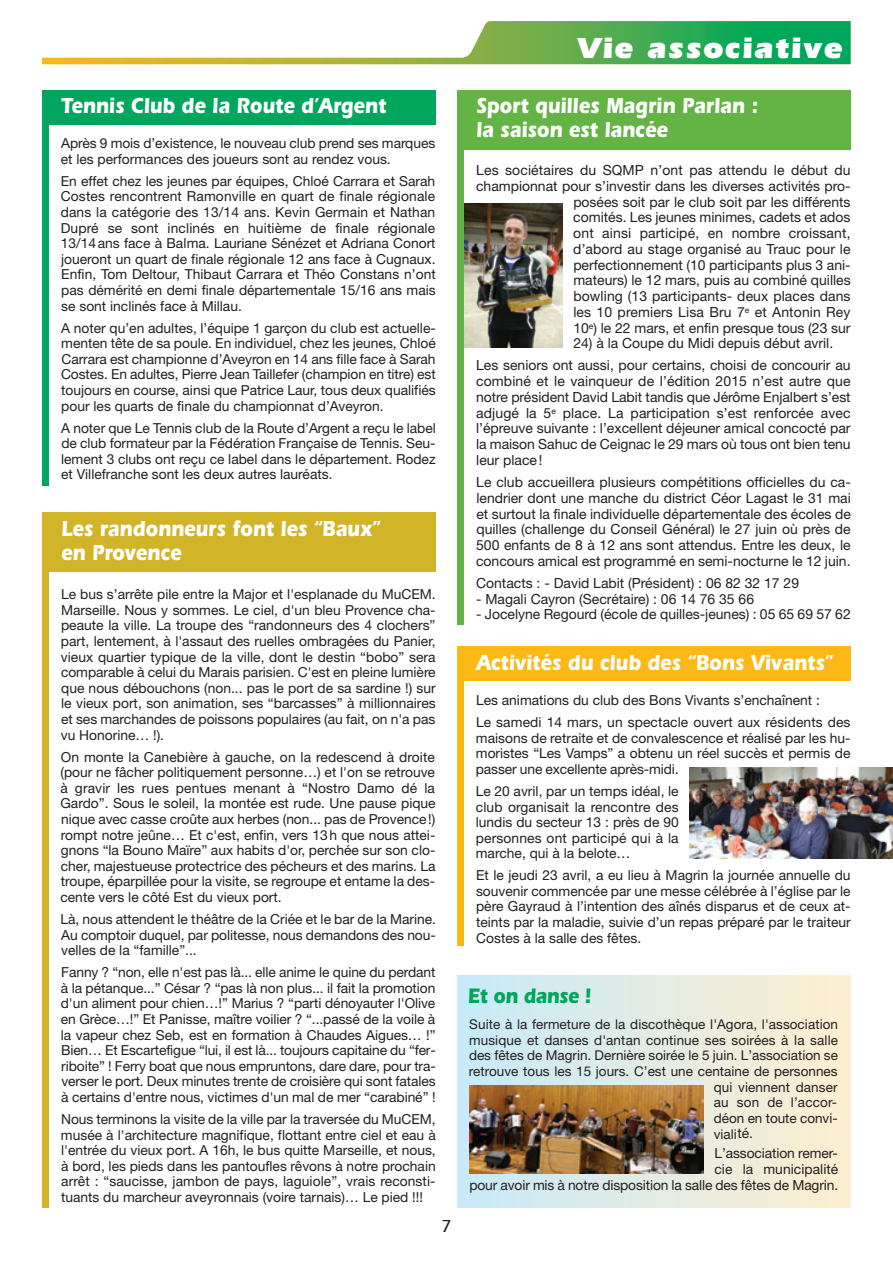
<style>
.page{position:relative;width:893px;height:1263px;background:#fff}
.page>*{position:absolute;margin:0;border:0;box-sizing:border-box;transform-origin:0 0}
.t1{font:900 30px "Itc Eras";letter-spacing:.05em;color:#fff}
.t2{font:700 22.5px/24px "Itc Eras";color:#fff;scale:.85 1}
.t3{font:700 21.75px "Itc Eras";letter-spacing:-.015em;color:#00a65d;scale:.85 1}
.t4{font:500 18px "Itc Eras";color:#231f20}
.t5{font:13.95px/15.8px "Helvetica Neue LT Std";color:#231f20;text-align:justify}
.t6{font:13.8px/15.6px "Helvetica Neue LT Std";color:#231f20;text-align:justify}
.t7{font:13.8px/15.6px "Helvetica Neue";letter-spacing:-.01em;color:#231f20;text-align:right}
.t8{font:13.5px "Helvetica Neue";letter-spacing:.005em;color:#231f20}
.s1{font-size:13.8px}
</style>
<div class="page">
<div style="left:457px;top:976px;width:393px;height:231px;background:linear-gradient(to right,#c7eafa,#feeece)"></div>
<svg style="left:42px;top:21px;width:808px;height:43px"></svg>
<div style="left:457px;top:90px;width:393px;height:60px;background:#63b345"></div>
<div style="left:42px;top:512px;width:393px;height:60px;background:#d2b429"></div>
<div style="left:42px;top:90px;width:393px;height:34px;background:#00a65d"></div>
<div style="left:42px;top:526px;width:7px;height:681px;background:#d2b429"></div>
<div style="left:42px;top:101px;width:7px;height:385px;background:#00a65d"></div>
<div style="left:457px;top:647px;width:393px;height:34px;background:#fcb814"></div>
<div style="left:457px;top:675px;width:6px;height:271px;background:#fcb814"></div>
<img style="left:463px;top:203px;width:99px;height:144px">
<div style="left:457px;top:90px;width:6px;height:535px;background:#63b345"></div>
<img style="left:689px;top:767px;width:203px;height:91px">
<img style="left:469px;top:1086px;width:234px;height:87px">
<h2 class="t2" style="left:61px;top:96px;width:384px">Tennis Club de la Route d’Argent</h2>
<p class="t6" style="left:61px;top:137px;width:376px">Après 9 mois d’existence, le nouveau club prend ses marques et les performances des joueurs sont au rendez vous.</p>
<p class="t6" style="left:61px;top:175px;width:376px">En effet chez les jeunes par équipes, Chloé Carrara et Sarah Costes rencontrent Ramonville en quart de finale régionale dans la catégorie des 13/14 ans. Kevin Germain et Nathan Dupré se sont inclinés en huitième de finale régionale 13/14ans face à Balma. Lauriane Sénézet et Adriana Conort joueront un quart de finale régionale 12 ans face à Cugnaux.<br>Enfin, Tom Deltour, Thibaut Carrara et Théo Constans n’ont pas démérité en demi finale départementale 15/16 ans mais se sont inclinés face à Millau.</p>
<p class="t6" style="left:61px;top:321px;width:376px">A noter qu’en adultes, l’équipe 1 garçon du club est actuelle&shy;menten tête de sa poule. En individuel, chez les jeunes, Chloé Carrara est championne d’Aveyron en 14 ans fille face à Sarah Costes. En adultes, Pierre Jean Taillefer (champion en titre) est toujours en course, ainsi que Patrice Laur, tous deux qualifiés pour les quarts de finale du championnat d’Aveyron.</p>
<p class="t6" style="left:61px;top:421px;width:376px">A noter que Le Tennis club de la Route d’Argent a reçu le label de club formateur par la Fédération Française de Tennis. Seu&shy;lement 3 clubs ont reçu ce label dans le département. Rodez et Villefranche sont les deux autres lauréats.</p>
<h2 class="t2" style="left:61px;top:519px;width:377px">Les randonneurs font les “Baux” en Provence</h2>
<p class="t6" style="left:61px;top:588px;width:376px">Le bus s’arrête pile entre la Major et l'esplanade du MuCEM.<br>Marseille. Nous y sommes. Le ciel, d'un bleu Provence cha&shy;peaute la ville. La troupe des “randonneurs des 4 clochers” part, lentement, à l'assaut des ruelles ombragées du Panier, vieux quartier typique de la ville, dont le destin “bobo” sera comparable à celui du Marais parisien. C'est en pleine lumière que nous débouchons (non... pas le port de sa sardine !) sur le vieux port, son animation, ses “barcasses” à millionnaires et ses marchandes de poissons populaires (au fait, on n'a pas vu Honorine… !).</p>
<p class="t6" style="left:60px;top:750px;width:376px">On monte la Canebière à gauche, on la redescend à droite (pour ne fâcher politiquement personne…) et l'on se retrouve à gravir les rues pentues menant à “Nostro Damo dé la Gardo”. Sous le soleil, la montée est rude. Une pause pique nique avec casse croûte aux herbes (non... pas de Provence!) rompt notre jeûne… Et c'est, enfin, vers 13h que nous attei&shy;gnons “la Bouno Maïre” aux habits d'or, perchée sur son clo&shy;cher, majestueuse protectrice des pécheurs et des marins. La troupe, éparpillée pour la visite, se regroupe et entame la des&shy;cente vers le côté Est du vieux port.</p>
<p class="t6" style="left:60px;top:913px;width:377px">Là, nous attendent le théâtre de la Criée et le bar de la Marine.<br>Au comptoir duquel, par politesse, nous demandons des nou&shy;velles de la “famille”...</p>
<p class="t6" style="left:61px;top:966px;width:376px">Fanny ? “non, elle n'est pas là... elle anime le quine du perdant à la pétanque...” César ? “pas là non plus... il fait la promotion d'un aliment pour chien…!” Marius ? “parti dénoyauter l'Olive en Grèce…!” Et Panisse, maître voilier ? “...passé de la voile à la vapeur chez Seb, est en formation à Chaudes Aigues… !” Bien… Et Escartefigue “lui, il est là... toujours capitaine du “fer&shy;riboite” ! Ferry boat que nous empruntons, dare dare, pour tra&shy;verser le port. Deux minutes trente de croisière qui sont fatales à certains d'entre nous, victimes d'un mal de mer “carabiné” !</p>
<p class="t6" style="left:61px;top:1112px;width:376px">Nous terminons la visite de la ville par la traversée du MuCEM, musée à l'architecture magnifique, flottant entre ciel et eau à l'entrée du vieux port. A 16h, le bus quitte Marseille, et nous, à bord, les pieds dans les pantoufles rêvons à notre prochain arrêt : “saucisse, jambon de pays, laguiole”, vrais reconsti&shy;tuants du marcheur aveyronnais (voire tarnais)… Le pied !!!</p>
<h3 class="t4" style="left:441px;top:1220px;width:12px">7</h3>
<h1 class="t1" style="left:577px;top:37px;width:266px">Vie associative</h1>
<h2 class="t2" style="left:476px;top:96px;width:333px">Sport quilles Magrin Parlan : la saison est lancée</h2>
<p class="t5" style="left:476px;top:164px;width:376px;text-align:right">Les sociétaires du SQMP n’ont pas attendu le début du championnat pour s’investir dans les diverses activités pro&shy;posées soit par le club soit par les différents<br>comités. Les jeunes minimes, cadets et ados<br>ont ainsi participé, en nombre croissant,<br>d’abord au stage organisé au Trauc pour le perfectionnement (10 participants plus 3 ani-<br>mateurs) le 12 mars, puis au combiné quilles<br>bowling (13 participants- deux places dans<br>les 10 premiers Lisa Bru 7<sup>e</sup> et Antonin Rey<br>10<sup>e</sup>) le 22 mars, et enfin presque tous (23 sur</p>
<p class="t5" style="left:476px;top:334px;width:376px;line-height:22px;text-indent:97px">24) à la Coupe du Midi depuis début avril.<br>Les seniors ont aussi, pour certains, choisi de concourir au</p>
<p class="t5" style="left:476px;top:375px;width:376px">combiné et le vainqueur de l’édition 2015 n’est autre que notre président David Labit tandis que Jérôme Enjalbert s’est adjugé la 5<sup>e</sup> place. La participation s’est renforcée avec l’épreuve suivante : l’excellent déjeuner amical concocté par la maison Sahuc de Ceignac le 29 mars où tous ont bien tenu leur place!</p>
<p class="t5" style="left:476px;top:476px;width:376px">Le club accueillera plusieurs compétitions officielles du ca&shy;lendrier dont une manche du district Céor Lagast le 31 mai et surtout la finale individuelle départementale des écoles de quilles (challenge du Conseil Général) le 27 juin où près de 500 enfants de 8 à 12 ans sont attendus. Entre les deux, le concours amical est programmé en semi-nocturne le 12 juin.</p>
<p class="t5" style="left:476px;top:576px;width:324px">Contacts : - David Labit (Président) : 06 82 32 17 29</p>
<p class="t5" style="left:476px;top:592px;width:279px">- Magali Cayron (Secrétaire) : 06 14 76 35 66</p>
<p class="t5" style="left:476px;top:608px;width:376px">- Jocelyne Regourd (école de quilles-jeunes) : 05 65 69 57 62</p>
<h2 class="t2" style="left:476px;top:653px;width:421px">Activités du club des “Bons Vivants”</h2>
<p class="t6" style="left:476px;top:691px;width:376px;line-height:22px">Les animations du club des Bons Vivants s’enchaînent :<br>Le samedi 14 mars, un spectacle ouvert aux résidents des</p>
<p class="t6" style="left:476px;top:731px;width:376px">maisons de retraite et de convalescence et réalisé par les hu&shy;moristes “Les Vamps” a obtenu un réel succès et permis de passer une excellente après-midi.</p>
<p class="t6" style="left:475px;top:785px;width:204px">Le 20 avril, par un temps idéal, le club organisait la rencontre des lundis du secteur 13 : près de 90 personnes ont participé qui à la marche, qui à la belote…</p>
<p class="t6" style="left:476px;top:869px;width:376px">Et le jeudi 23 avril, a eu lieu à Magrin la journée annuelle du souvenir commencée par une messe célébrée à l’église par le père Gayraud à l’intention des aînés disparus et de ceux at&shy;teints par la maladie, suivie d’un repas préparé par le traiteur Costes à la salle des fêtes.</p>
<h3 class="t3" style="left:467px;top:988px;width:146px">Et on danse !</h3>
<p class="t8" style="left:469px;top:1020px;width:370px">Suite à la fermeture de la discothèque l'Agora, l'association</p>
<p class="t8" style="left:469px;top:1035px;width:370px">musique et danses d'antan continue ses soirées à la salle</p>
<p class="t8" style="left:469px;top:1051px;width:370px">des fêtes de Magrin. Dernière soirée le 5 juin. L’association se</p>
<p class="t8" style="left:469px;top:1066px;width:370px">retrouve tous les 15 jours. C’est une centaine de personnes</p>
<p class="t8" style="left:713px;top:1082px;width:125px">qui viennent danser</p>
<p class="t8" style="left:713px;top:1098px;width:125px">au son de l’accor-</p>
<p class="t8" style="left:713px;top:1113px;width:125px">déon en toute convi-</p>
<p class="t8" style="left:713px;top:1129px;width:41px">viali<span class="s1">té.</span></p>
<p class="t7" style="left:469px;top:1147px;width:370px">L’association remer-<br>cie la municipalité<br>pour avoir mis à notre disposition la salle des fêtes de Magrin.</p>
</div>
